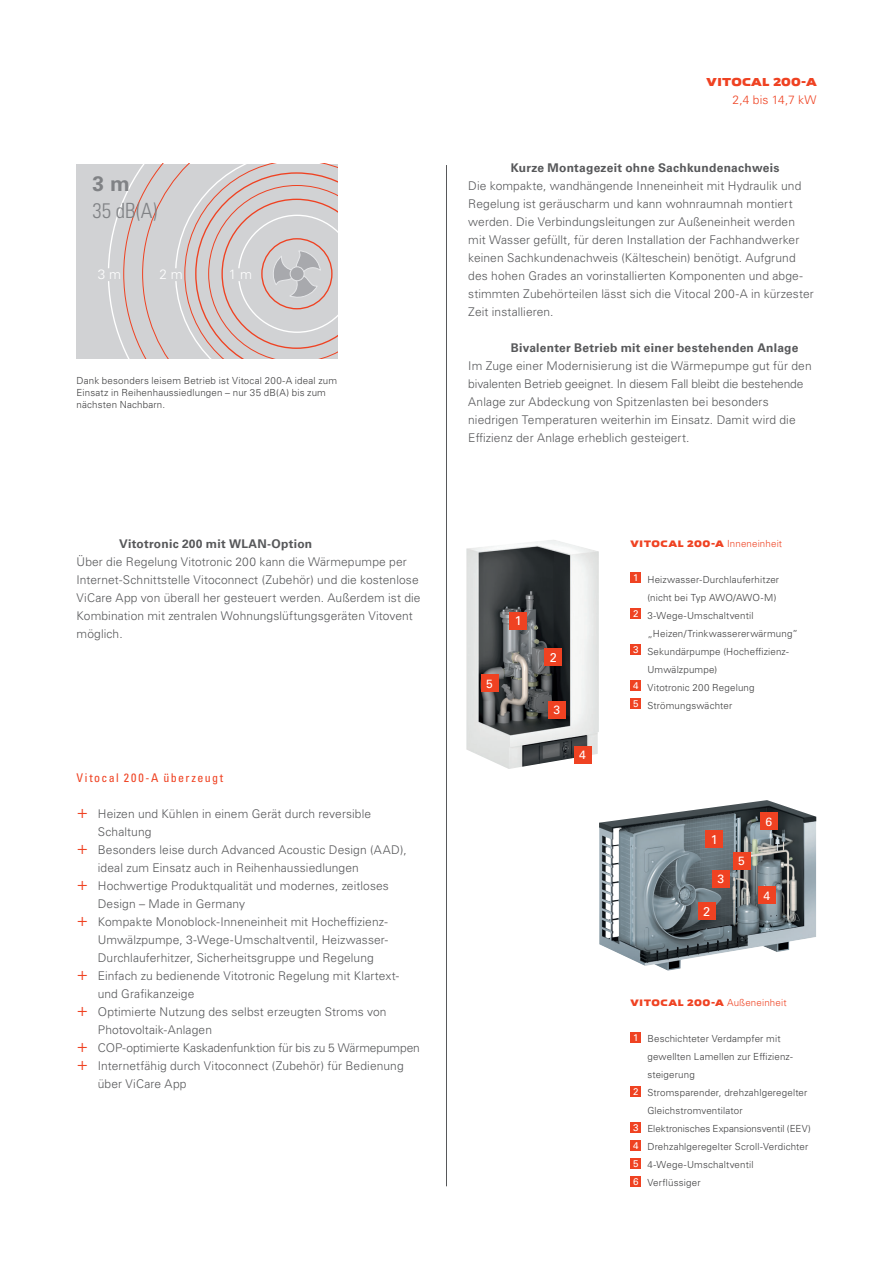
<style>
.page{position:relative;width:893px;height:1263px;background:#fff}
.page>*{position:absolute;margin:0;border:0;box-sizing:border-box;transform-origin:0 0}
.t1{font:21px "Univers LTCYR 47 Light Cond";color:#808285}
.t2{font:700 21px "Univers LTCYR 65";color:#808285}
.t3{font:300 13.5px "Univers LTCYR 45";color:#fff}
.t4{font:12.75px "Univers LTCYR 55 Roman";color:#fff}
.t5{font:300 12px/18px "Univers LTCYR 45";letter-spacing:.01em;color:#57585a}
.t6{font:700 12px "Univers LTCYR 65";letter-spacing:.02em;color:#57585a}
.t7{font:300 12px "Univers LTCYR 45";letter-spacing:-.01em;color:#57585a}
.t8{font:condensed 12px "Univers LTCYR 57";letter-spacing:.115em;color:#ef4222}
.t9{font:700 12px "Viessmann Wide";letter-spacing:.015em;color:#ef4222}
.t10{font:300 12px "Univers LTCYR 45";letter-spacing:.01em;color:#ef4222}
.t11{font:12px "Univers LTCYR 55 Roman";color:#fff}
.t12{font:300 9.75px/12px "Univers LTCYR 45";letter-spacing:.015em;color:#3e3e3f}
.t13{font:700 9.75px "Viessmann Wide";letter-spacing:.05em;color:#ef4222}
.t14{font:300 9.75px "Univers LTCYR 45";letter-spacing:-.005em;color:#3e3e3f}
.s1{font-size:18px;color:#ef4222}
.s2{font-family:"Univers LTCYR 45";font-weight:300}
</style>
<div class="page">
<div style="left:77px;top:164px;width:261px;height:195px;background:#d1d2d4"></div>
<svg style="left:108px;top:164px;width:230px;height:195px"></svg>
<img style="left:466px;top:540px;width:133px;height:229px">
<img style="left:599px;top:800px;width:217px;height:171px">
<div style="left:510px;top:612px;width:17px;height:17px;background:#ef4222"></div>
<div style="left:545px;top:649px;width:17px;height:17px;background:#ef4222"></div>
<div style="left:548px;top:701px;width:17px;height:17px;background:#ef4222"></div>
<div style="left:574px;top:746px;width:17px;height:17px;background:#ef4222"></div>
<div style="left:481px;top:675px;width:17px;height:17px;background:#ef4222"></div>
<div style="left:706px;top:831px;width:17px;height:17px;background:#ef4222"></div>
<div style="left:698px;top:903px;width:17px;height:17px;background:#ef4222"></div>
<div style="left:712px;top:870px;width:17px;height:17px;background:#ef4222"></div>
<div style="left:758px;top:887px;width:17px;height:17px;background:#ef4222"></div>
<div style="left:733px;top:853px;width:17px;height:17px;background:#ef4222"></div>
<div style="left:760px;top:813px;width:17px;height:17px;background:#ef4222"></div>
<div style="left:630px;top:1032px;width:11px;height:10px;background:#ef4222"></div>
<div style="left:630px;top:1086px;width:11px;height:10px;background:#ef4222"></div>
<div style="left:630px;top:1122px;width:11px;height:10px;background:#ef4222"></div>
<div style="left:630px;top:1140px;width:11px;height:10px;background:#ef4222"></div>
<div style="left:630px;top:1158px;width:11px;height:10px;background:#ef4222"></div>
<div style="left:630px;top:1176px;width:11px;height:10px;background:#ef4222"></div>
<div style="left:630px;top:573px;width:11px;height:10px;background:#ef4222"></div>
<div style="left:630px;top:609px;width:11px;height:10px;background:#ef4222"></div>
<div style="left:630px;top:645px;width:11px;height:10px;background:#ef4222"></div>
<div style="left:630px;top:681px;width:11px;height:10px;background:#ef4222"></div>
<div style="left:630px;top:699px;width:11px;height:10px;background:#ef4222"></div>
<hr style="left:446px;top:165px;width:1px;height:1021px;background:#57585a">
<h1 class="t2" style="left:92px;top:176px;width:39px">3 m</h1>
<h1 class="t1" style="left:92px;top:201px;width:66px">35 dB(A)</h1>
<p class="t3" style="left:98px;top:269px;width:25px">3 m</p>
<p class="t3" style="left:160px;top:269px;width:25px">2 m</p>
<p class="t3" style="left:229px;top:269px;width:25px">1 m</p>
<p class="t12" style="left:77px;top:375px;width:262px">Dank besonders leisem Betrieb ist Vitocal 200-A ideal zum<br>Einsatz in Reihenhaussiedlungen – nur 35 dB(A) bis zum nächsten Nachbarn.</p>
<p class="t6" style="left:119px;top:540px;width:195px">Vitotronic 200 mit WLAN-Option</p>
<p class="t5" style="left:77px;top:554px;width:346px">Über die Regelung Vitotronic 200 kann die Wärmepumpe per Internet-Schnittstelle Vitoconnect (Zubehör) und die kostenlose ViCare App von überall her gesteuert werden. Außerdem ist die Kombination mit zentralen Wohnungslüftungsgeräten Vitovent möglich.</p>
<p class="t8" style="left:77px;top:772px;width:148px">Vitocal 200-A überzeugt</p>
<p class="t5" style="left:77px;top:806px;width:296px"><span class="s1">+</span> Heizen und Kühlen in einem Gerät durch reversible</p>
<p class="t5" style="left:98px;top:824px;width:55px">Schaltung</p>
<p class="t5" style="left:77px;top:842px;width:332px"><span class="s1">+</span> Besonders leise durch Advanced Acoustic Design (AAD),</p>
<p class="t5" style="left:98px;top:860px;width:263px">ideal zum Einsatz auch in Reihenhaussiedlungen</p>
<p class="t5" style="left:77px;top:878px;width:314px"><span class="s1">+</span> Hochwertige Produktqualität und modernes, zeitloses</p>
<p class="t5" style="left:98px;top:896px;width:149px">Design – Made in Germany</p>
<p class="t5" style="left:77px;top:914px;width:313px"><span class="s1">+</span> Kompakte Monoblock-Inneneinheit mit Hocheffizienz-</p>
<p class="t5" style="left:98px;top:932px;width:292px">Umwälzpumpe, 3-Wege-Umschaltventil, Heizwasser-</p>
<p class="t5" style="left:98px;top:950px;width:278px">Durchlauferhitzer, Sicherheitsgruppe und Regelung</p>
<p class="t5" style="left:77px;top:968px;width:324px"><span class="s1">+</span> Einfach zu bedienende Vitotronic Regelung mit Klartext-</p>
<p class="t5" style="left:98px;top:986px;width:98px">und Grafikanzeige</p>
<p class="t5" style="left:77px;top:1004px;width:312px"><span class="s1">+</span> Optimierte Nutzung des selbst erzeugten Stroms von</p>
<p class="t5" style="left:98px;top:1022px;width:116px">Photovoltaik-Anlagen</p>
<p class="t7" style="left:77px;top:1044px;width:345px"><span class="s1">+</span> COP-optimierte Kaskadenfunktion für bis zu 5 Wärmepumpen</p>
<p class="t5" style="left:77px;top:1058px;width:329px"><span class="s1">+</span> Internetfähig durch Vitoconnect (Zubehör) für Bedienung</p>
<p class="t5" style="left:98px;top:1076px;width:90px">über ViCare App</p>
<p class="t9" style="left:707px;top:78px;width:111px">VITOCAL 200-A</p>
<p class="t10" style="left:733px;top:96px;width:85px">2,4 bis 14,7 kW</p>
<p class="t6" style="left:511px;top:164px;width:270px">Kurze Montagezeit ohne Sachkunde nachweis</p>
<p class="t5" style="left:468px;top:178px;width:347px">Die kompakte, wandhängende Innen einheit mit Hydraulik und Regelung ist geräuscharm und kann wohnraumnah montiert werden. Die Verbindungsleitungen zur Außeneinheit werden mit Wasser gefüllt, für deren Installation der Fachhandwerker keinen Sachkunde nachweis (Kälteschein) benötigt. Aufgrund des hohen Grades an vorinstallierten Kompo nenten und abge&shy;stimmten Zubehörteilen lässt sich die Vitocal 200-A in kürzester Zeit installieren.</p>
<p class="t6" style="left:511px;top:344px;width:289px">Bivalenter Betrieb mit einer bestehenden Anlage</p>
<p class="t5" style="left:468px;top:358px;width:345px">Im Zuge einer Modernisierung ist die Wärme pumpe gut für den bivalenten Betrieb ge eignet. In diesem Fall bleibt die bestehende Anlage zur Abdeckung von Spitzenlasten bei besonders niedrigen Temperaturen weiterhin im Einsatz. Damit wird die Effizienz der Anlage erheblich gesteigert.</p>
<p class="t11" style="left:486px;top:678px;width:8px">5</p>
<p class="t4" style="left:515px;top:615px;width:9px">1</p>
<p class="t4" style="left:550px;top:651px;width:9px">2</p>
<p class="t11" style="left:553px;top:704px;width:8px">3</p>
<p class="t11" style="left:579px;top:749px;width:8px">4</p>
<p class="t13" style="left:630px;top:541px;width:153px">VITOCAL 200-A <span class="s2">Inneneinheit</span></p>
<p class="t12" style="left:633px;top:575px;width:148px"><sup>1</sup> Heizwasser-Durchlauferhitzer</p>
<p class="t12" style="left:647px;top:593px;width:130px">(nicht bei Typ AWO/AWO-M)</p>
<p class="t12" style="left:633px;top:611px;width:122px"><sup>2</sup> 3-Wege-Umschaltventil</p>
<p class="t12" style="left:647px;top:629px;width:152px">„Heizen/Trinkwassererwärmung”</p>
<p class="t12" style="left:633px;top:647px;width:157px"><sup>3</sup> Sekundärpumpe (Hocheffizienz-</p>
<p class="t12" style="left:647px;top:665px;width:71px">Umwälzpumpe)</p>
<p class="t12" style="left:633px;top:683px;width:123px"><sup>4</sup> Vitotronic 200 Regelung</p>
<p class="t12" style="left:633px;top:701px;width:101px"><sup>5</sup> Strömungswächter</p>
<p class="t4" style="left:711px;top:833px;width:9px">1</p>
<p class="t11" style="left:717px;top:873px;width:8px">3</p>
<p class="t4" style="left:703px;top:905px;width:9px">2</p>
<p class="t11" style="left:738px;top:855px;width:8px">5</p>
<p class="t11" style="left:765px;top:816px;width:8px">6</p>
<p class="t11" style="left:764px;top:890px;width:8px">4</p>
<p class="t13" style="left:630px;top:1000px;width:158px">VITOCAL 200-A <span class="s2">Außeneinheit</span></p>
<p class="t12" style="left:633px;top:1034px;width:149px"><sup>1</sup> Beschichteter Verdampfer mit</p>
<p class="t12" style="left:647px;top:1052px;width:147px">gewellten Lamellen zur Effizienz-</p>
<p class="t12" style="left:647px;top:1070px;width:49px">steigerung</p>
<p class="t12" style="left:633px;top:1088px;width:176px"><sup>2</sup> Stromsparender, drehzahlgeregelter</p>
<p class="t12" style="left:647px;top:1106px;width:97px">Gleichstromventilator</p>
<p class="t14" style="left:633px;top:1125px;width:179px"><sup>3</sup> Elektronisches Expansionsventil (EEV)</p>
<p class="t12" style="left:633px;top:1142px;width:177px"><sup>4</sup> Drehzahlgeregelter Scroll-Verdichter</p>
<p class="t12" style="left:633px;top:1160px;width:122px"><sup>5</sup> 4-Wege-Umschaltventil</p>
<p class="t12" style="left:633px;top:1178px;width:69px"><sup>6</sup> Verflüssiger</p>
</div>
